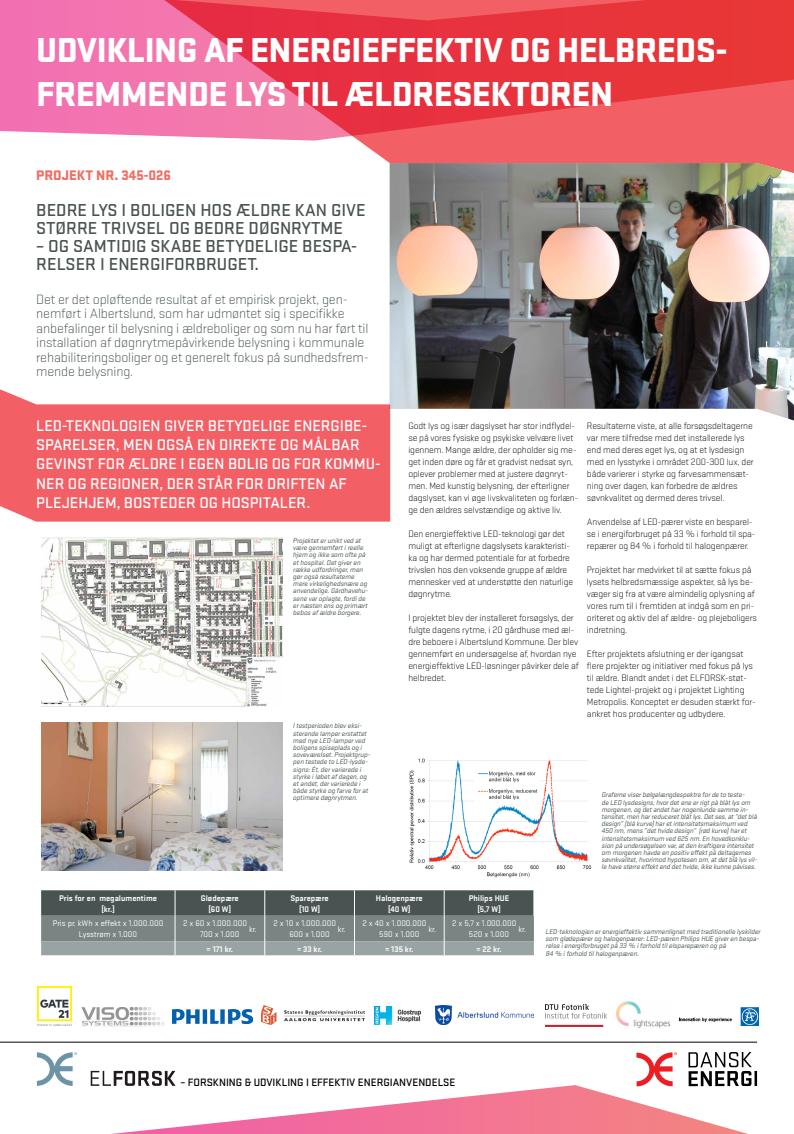
<style>
.page{position:relative;width:794px;height:1134px;background:#fff}
.page>*{position:absolute;margin:0;border:0;box-sizing:border-box;transform-origin:0 0}
.t1{font:900 36px/44px "Stratum 1";letter-spacing:-.02em;color:#fff}
.t2{font:500 18px/18px "Stratum 1";color:#485352}
.t3{font:500 16px "Stratum 1";color:#fff}
.t4{font:900 14.4px "Stratum 1";color:#f26d62}
.t5{font:300 14px/14.4px "Stratum 1";letter-spacing:-.01em;color:#485352}
.t6{font:500 11.12px "Stratum 1";color:#000}
.t7{font:300 9.6px/12px "Stratum 1";letter-spacing:-.01em;color:#000}
.t8{font:8.48px/11.3px "Stratum 1";letter-spacing:-.005em;color:#fff;text-align:center}
.t9{font:700 8.48px/11.3px "Stratum 1";letter-spacing:-.005em;color:#fff;text-align:center}
.t10{font:italic 7.2px/7.2px "Stratum 1";color:#485352}
</style>
<div class="page">
<svg style="left:359px;top:141px;width:435px;height:79px;fill:#f26066"></svg>
<img style="left:390px;top:163px;width:404px;height:257px">
<svg style="left:0;top:0;width:794px;height:141px;background:#ed526a"></svg>
<svg style="left:0;top:387px;width:390px;height:135px;background:#f3747a"></svg>
<hr style="left:0;top:1042px;width:757px;height:1px;background:#000">
<svg style="left:91px;top:1071px;width:84px;height:14px"></svg>
<svg style="left:37px;top:1052px;width:40px;height:33px"></svg>
<svg style="left:688px;top:1052px;width:63px;height:33px"></svg>
<hr style="left:754px;top:1071px;width:3px;height:15px;background:#000">
<svg style="left:636px;top:1052px;width:41px;height:33px"></svg>
<svg style="left:36px;top:1085px;width:722px;height:49px"></svg>
<img style="left:409px;top:758px;width:183px;height:120px">
<svg style="left:41px;top:890px;width:493px;height:65px;background:#6f7979"></svg>
<img style="left:41px;top:723px;width:241px;height:147px">
<img style="left:435px;top:1006px;width:98px;height:19px">
<img style="left:545px;top:1004px;width:61px;height:23px">
<img style="left:38px;top:987px;width:33px;height:38px">
<img style="left:616px;top:1001px;width:55px;height:27px">
<img style="left:374px;top:1006px;width:47px;height:18px">
<img style="left:81px;top:1007px;width:83px;height:19px">
<img style="left:172px;top:1009px;width:80px;height:15px">
<img style="left:261px;top:1006px;width:104px;height:18px">
<img style="left:680px;top:1007px;width:78px;height:18px">
<img style="left:41px;top:537px;width:241px;height:170px">
<h1 class="t1" style="left:36px;top:26px;width:235px">UDVIKLING AF ENER</h1>
<h1 class="t1" style="left:36px;top:26px;width:692px;text-indent:295px">GIEFFEKTIV OG HELBREDS-<br>FREMMENDE LYS TIL ÆLDRESEKTOREN</h1>
<h3 class="t4" style="left:36px;top:165px;width:136px">PROJEKT NR. 345-026</h3>
<h2 class="t2" style="left:36px;top:200px;width:331px">BEDRE LYS I BOLIGEN HOS ÆLDRE KAN GIVE<br>STØRRE TRIVSEL OG BEDRE DØGNRYTME</h2>
<h2 class="t2" style="left:36px;top:236px;width:322px">– OG SAMTIDIG SKABE BETYDELIGE BESPA-<br>RELSER I ENERGIFORBRUGET.</h2>
<p class="t5" style="left:36px;top:292px;width:334px">Det er det opløftende resultat af et empirisk projekt, gen&shy;nemført i Albertslund, som har udmøntet sig i specifikke anbefalinger til belysning i ældreboliger og som nu har ført til installation af døgnrytmepåvirkende belysning i kommunale rehabiliteringsboliger og et generelt fokus på sundhedsfrem&shy;mende belysning.</p>
<h3 class="t3" style="left:36px;top:415px;width:40px">LED-TEKNOLOGIEN</h3>
<h3 class="t3" style="left:164px;top:415px;width:9px">GIVER</h3>
<h3 class="t3" style="left:208px;top:415px;width:10px">BETYDELIGE</h3>
<h3 class="t3" style="left:294px;top:415px;width:10px">ENERGIBE</h3>
<h3 class="t3" style="left:362px;top:415px;width:7px">-</h3>
<h3 class="t3" style="left:36px;top:434px;width:10px">SPARELSER</h3>
<h3 class="t3" style="left:116px;top:434px;width:18px">, MEN</h3>
<h3 class="t3" style="left:157px;top:434px;width:72px">OGSÅ ENDIREKTE</h3>
<h3 class="t3" style="left:280px;top:434px;width:53px">OG MÅLBAR</h3>
<h3 class="t3" style="left:36px;top:453px;width:10px">GEVINST</h3>
<h3 class="t3" style="left:98px;top:453px;width:10px">FOR</h3>
<h3 class="t3" style="left:128px;top:453px;width:11px">ÆLDRE</h3>
<h3 class="t3" style="left:181px;top:453px;width:18px">I EGEN</h3>
<h3 class="t3" style="left:228px;top:453px;width:9px">BOLIG</h3>
<h3 class="t3" style="left:272px;top:453px;width:32px">OG FOR</h3>
<h3 class="t3" style="left:324px;top:453px;width:11px">KOMMU</h3>
<h3 class="t3" style="left:375px;top:453px;width:7px">-</h3>
<h3 class="t3" style="left:36px;top:472px;width:10px">NER</h3>
<h3 class="t3" style="left:68px;top:472px;width:32px">OG REGIONER</h3>
<h3 class="t3" style="left:159px;top:472px;width:17px">, DER</h3>
<h3 class="t3" style="left:198px;top:472px;width:49px">STÅRFOR</h3>
<h3 class="t3" style="left:267px;top:472px;width:9px">DRIFTEN</h3>
<h3 class="t3" style="left:329px;top:472px;width:10px">AF</h3>
<h3 class="t3" style="left:36px;top:492px;width:98px">PLEJEHJEM, BOSTEDER</h3>
<h3 class="t3" style="left:199px;top:492px;width:32px">OG HOSPITALER</h3>
<h3 class="t3" style="left:306px;top:492px;width:6px">.</h3>
<p class="t10" style="left:293px;top:537px;width:78px">Proj ekteteruniktved at være gennemførtireelle hjem og ikke som ofte på ethospital.Detgiveren række udfordringer,men gørogså resultaterne mere virkelighedsnære og anvendelige.Gårdhavehu&shy;sene varoplagte,fordide ernæsten ens og primært bebos afældre borgere.</p>
<p class="t10" style="left:293px;top:722px;width:80px">Itestperioden blev eksi&shy;sterende lampererstattet med nye LED-lamperved boligens spiseplads og i soveværelset.Proj ektgrup&shy;pen testede to LED-lysde&shy;signs:Ét,dervarierede i styrke iløbetafdagen,og etandet,dervarierede i både styrke og farve forat optimere døgnrytmen.</p>
<p class="t7" style="left:408px;top:420px;width:171px">Godt lys og især dagslyset har stor indflydel&shy;se på vores fysiske og psykiske velvære livet igennem. Mange ældre, der opholder sig me&shy;get inden døre og får et gradvist nedsat syn, oplever problemer med at justere døgnryt&shy;men. Med kunstig belysning, der efterligner dagslyset, kan vi øge livskvaliteten og forlæn&shy;ge den ældres selvstændige og aktive liv.</p>
<p class="t7" style="left:408px;top:528px;width:166px">Den energieffektive LED-teknologi gør det muligt at efterligne dagslysets karakteristi&shy;ka og har dermed potentiale for at forbedre trivslen hos den voksende gruppe af ældre mennesker ved at understøtte den naturlige døgnrytme.</p>
<p class="t7" style="left:408px;top:612px;width:172px">I projektet blev der installeret forsøgslys, der fulgte dagens rytme, i 20 gårdhuse med æl&shy;dre beboere i Albertslund Kommune. Der blev gennemført en undersøgelse af, hvordan nye energieffektive LED-løsninger påvirker dele af helbredet.</p>
<p class="t7" style="left:587px;top:420px;width:168px">Resultaterne viste, at alle forsøgsdeltagerne var mere tilfredse med det installerede lys end med deres eget lys, og at et lysdesign med en lysstyrke i området 200-300 lux, der både varierer i styrke og farvesammensæt&shy;ning over dagen, kan forbedre de ældres søvnkvalitet og dermed deres trivsel.</p>
<p class="t7" style="left:587px;top:516px;width:170px">Anvendelse af LED-pærer viste en besparel&shy;se i energiforbruget på 33 % i forhold til spa&shy;repærer og 84 % i forhold til halogenpærer.</p>
<p class="t7" style="left:587px;top:564px;width:171px">Projektet har medvirket til at sætte fokus på lysets helbredsmæssige aspekter, så lys be&shy;væger sig fra at være almindelig oplysning af vores rum til i fremtiden at indgå som en pri&shy;oriteret og aktiv del af ældre- og plejeboligers indretning.</p>
<p class="t7" style="left:587px;top:648px;width:170px">Efter projektets afslutning er der igangsat flere projekter og initiativer med fokus på lys til ældre. Blandt andet i det ELFORSK-støt&shy;tede Lightel-projekt og i projektet Lighting Metropolis. Konceptet er desuden stærkt for&shy;ankret hos producenter og udbydere.</p>
<p class="t10" style="left:601px;top:791px;width:158px">Graferne viserbølgelængdespektre forde to teste-<br>de LED lysdesigns,hvordetene errigtpå blåtlys om morgenen,og detandetharnogenlunde samme in&shy;tensitet,men harreduceretblåtlys.Detses,at”detblå design”(blå kurve) haretintensitetsmaksimum ved 450 nm,mens ”dethvide design” (rød kurve) haret intensitetsmaksimum ved 625 nm.En hovedkonklu&shy;sion på undersøgelsen var,atden kraftigere intensitet om morgenen havde en positiv effektpå deltagernes søvnkvalitet,hvorimod hypotesen om,atdetblå lys vil&shy;le have større effektend dethvide,ikke kunne påvises.</p>
<p class="t9" style="left:59px;top:892px;width:99px">Pris for en megalumentime [kr.]</p>
<p class="t9" style="left:201px;top:892px;width:39px">Glødepære [60 W]</p>
<p class="t9" style="left:290px;top:892px;width:40px">Sparepære [10 W]</p>
<p class="t9" style="left:376px;top:892px;width:48px">Halogenpære [40 W]</p>
<p class="t9" style="left:469px;top:892px;width:42px">Philips HUE [5,7 W]</p>
<p class="t8" style="left:53px;top:917px;width:112px">Pris pr. kWh x effekt x 1.000.000<br>Lysstrøm x 1.000</p>
<p class="t8" style="left:183px;top:917px;width:65px">2 x 60 x 1.000.000</p>
<p class="t8" style="left:274px;top:917px;width:64px">2 x 10 x 1.000.000</p>
<p class="t8" style="left:362px;top:917px;width:65px">2 x 40 x 1.000.000</p>
<p class="t8" style="left:452px;top:917px;width:66px">2 x 5,7 x 1.000.000</p>
<p class="t8" style="left:249px;top:923px;width:9px">kr.</p>
<p class="t8" style="left:338px;top:923px;width:9px">kr.</p>
<p class="t8" style="left:428px;top:923px;width:9px">kr.</p>
<p class="t8" style="left:518px;top:923px;width:9px">kr.</p>
<p class="t8" style="left:200px;top:928px;width:41px">700 x 1.000</p>
<p class="t8" style="left:289px;top:928px;width:42px">600 x 1.000</p>
<p class="t8" style="left:379px;top:928px;width:42px">590 x 1.000</p>
<p class="t8" style="left:469px;top:928px;width:42px">520 x 1.000</p>
<p class="t9" style="left:207px;top:942px;width:28px">= 171 kr.</p>
<p class="t9" style="left:297px;top:942px;width:27px">= 33 kr.</p>
<p class="t9" style="left:385px;top:942px;width:30px">= 135 kr.</p>
<p class="t9" style="left:476px;top:942px;width:27px">= 22 kr.</p>
<p class="t10" style="left:545px;top:928px;width:218px">LED-teknologien erenergieffektiv sammenlignetmed traditionelle lyskilder som glødepærerog halogenpærer:LED-pæren Philips HUE giveren bespa&shy;relse ienergiforbrugetpå 33 % iforhold tilelsparepæren og på<br>84 % iforhold tilhalogenpæren.</p>
<p class="t6" style="left:180px;top:1075px;width:20px">– FORSKNING</p>
<p class="t6" style="left:245px;top:1075px;width:22px">&amp; UDVIKLING</p>
<p class="t6" style="left:306px;top:1075px;width:12px">I EFFEKTIV</p>
<p class="t6" style="left:358px;top:1075px;width:7px">ENERGIANVENDELSE</p>
</div>
